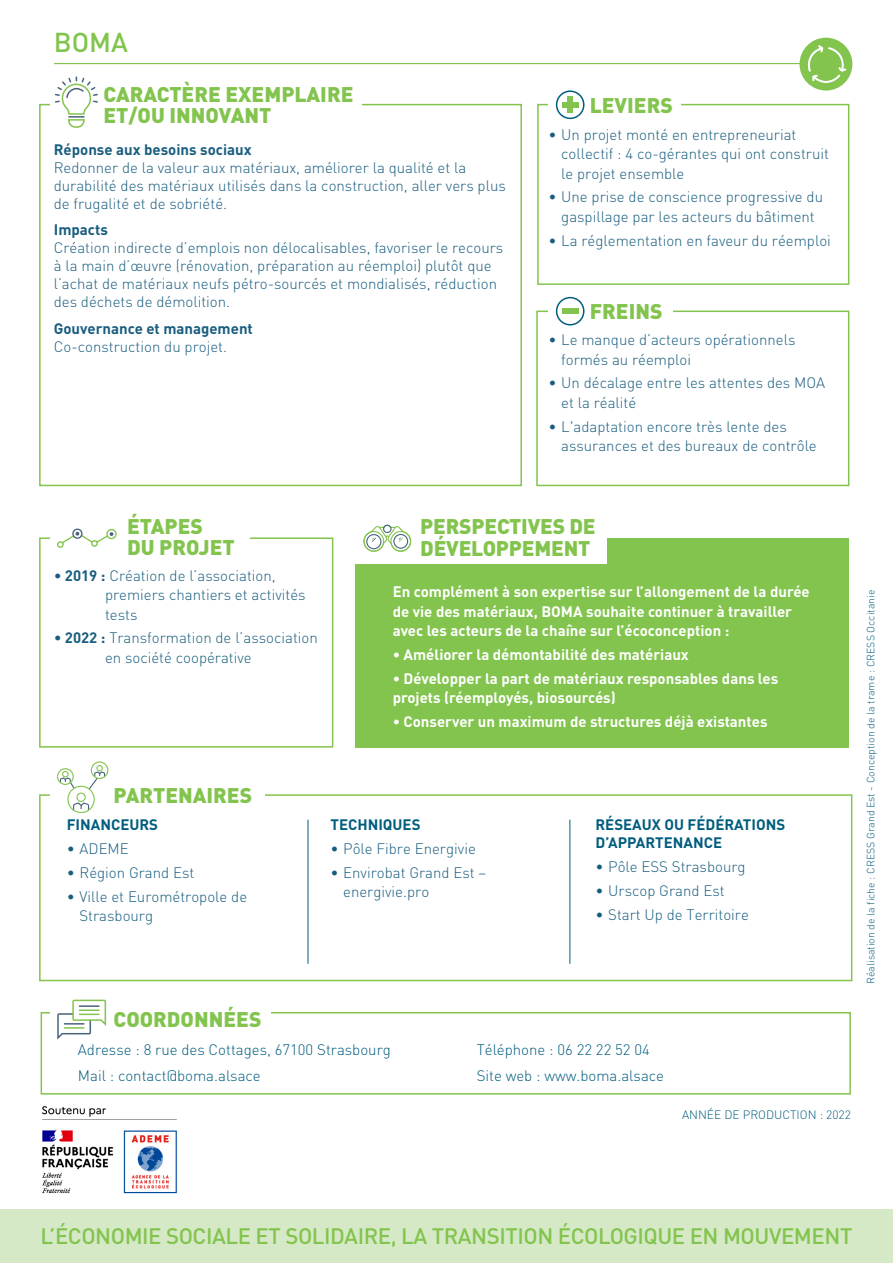
<style>
.page{position:relative;width:893px;height:1263px;background:#fff}
.page>*{position:absolute;margin:0;border:0;box-sizing:border-box;transform-origin:0 0}
.t1{font:500 27px "DIN";color:#82c44d}
.t2{font:500 22.2px "DIN";letter-spacing:-.02em;color:#82c44d}
.t3{font:900 21px/21px "DIN";color:#82c44d}
.t4{font:300 15px/19.5px "DIN";color:#185d7f}
.t5{font:300 15px/18px "DIN";color:#195d7f}
.t6{font:700 15px/19.5px "DIN";color:#fff}
.t7{font:300 15px/25.8px "DIN";color:#005d7e}
.t8{font:700 15px "DIN";color:#195d7f}
.t9{font:700 15px/18px "DIN";color:#005d7e}
.t10{font:300 12px "DIN";color:#005d7e}
.t11{font:300 10.5px "DIN";color:#005d7e}
.s1{font-weight:700}
</style>
<div class="page">
<div style="left:0;top:1209px;width:893px;height:54px;background:#d6e9c6"></div>
<hr style="left:54px;top:63px;width:772px;height:1px;background:#82c44d">
<div style="left:39px;top:104px;width:483px;height:382px;border:2px solid #82c44d"></div>
<div style="left:50px;top:98px;width:312px;height:14px;background:#fff"></div>
<div style="left:355px;top:538px;width:494px;height:209px;background:#82c44d"></div>
<div style="left:353px;top:523px;width:254px;height:40px;background:#fff"></div>
<svg style="left:363px;top:524px;width:49px;height:28px"></svg>
<div style="left:39px;top:537px;width:294px;height:210px;border:2px solid #82c44d"></div>
<div style="left:50px;top:532px;width:200px;height:14px;background:#fff"></div>
<svg style="left:57px;top:528px;width:60px;height:20px"></svg>
<div style="left:72px;top:528px;width:11px;height:11px;border:1px solid #4a637c;border-radius:50%"></div>
<svg style="left:55px;top:76px;width:43px;height:52px"></svg>
<div style="left:41px;top:1012px;width:810px;height:82px;border:2px solid #82c44d"></div>
<div style="left:50px;top:1011px;width:220px;height:14px;background:#fff"></div>
<svg style="left:57px;top:999px;width:50px;height:41px"></svg>
<div style="left:799px;top:38px;width:53px;height:53px;background:#82c44d;border-radius:50%"></div>
<svg style="left:807px;top:45px;width:39px;height:38px"></svg>
<img style="left:42px;top:1106px;width:135px;height:88px">
<div style="left:39px;top:794px;width:813px;height:187px;border:2px solid #82c44d"></div>
<div style="left:50px;top:787px;width:215px;height:13px;background:#fff"></div>
<hr style="left:308px;top:820px;width:1px;height:144px;background:#005d7e">
<hr style="left:569px;top:820px;width:1px;height:144px;background:#005d7e">
<svg style="left:57px;top:761px;width:52px;height:52px"></svg>
<div style="left:537px;top:104px;width:312px;height:181px;border:2px solid #82c44d"></div>
<div style="left:548px;top:98px;width:133px;height:14px;background:#fff"></div>
<div style="left:556px;top:90px;width:28px;height:29px;border:2px solid #005d7e;border-radius:50%"></div>
<div style="left:562px;top:102px;width:16px;height:5px;background:#82c44d"></div>
<div style="left:567px;top:97px;width:6px;height:16px;background:#82c44d"></div>
<div style="left:536px;top:311px;width:313px;height:175px;border:2px solid #82c44d"></div>
<div style="left:548px;top:304px;width:125px;height:14px;background:#fff"></div>
<div style="left:562px;top:308px;width:16px;height:6px;background:#82c44d"></div>
<div style="left:556px;top:297px;width:28px;height:28px;border:2px solid #005d7e;border-radius:50%"></div>
<h1 class="t1" style="left:54px;top:25px;width:76px">BOMA</h1>
<h3 class="t3" style="left:103px;top:83px;width:251px">CARACTÈRE EXEMPLAIRE<br>ET/OU INNOVANT</h3>
<p class="t8" style="left:54px;top:140px;width:199px">Réponse aux besoins sociaux</p>
<p class="t5" style="left:54px;top:158px;width:453px">Redonner de la valeur aux matériaux, améliorer la qualité et la durabilité des matériaux utilisés dans la construction, aller vers plus de frugalité et de sobriété.</p>
<p class="t8" style="left:54px;top:220px;width:56px">Impacts</p>
<p class="t5" style="left:54px;top:239px;width:451px">Création indirecte d’emplois non délocalisables, favoriser le recours à la main d’œuvre (rénovation, préparation au réemploi) plutôt que l’achat de matériaux neufs pétro-sourcés et mondialisés, réduction des déchets de démolition.</p>
<p class="t8" style="left:54px;top:319px;width:201px">Gouvernance et management</p>
<p class="t5" style="left:54px;top:337px;width:175px">Co-construction du projet.</p>
<h3 class="t3" style="left:590px;top:93px;width:85px">LEVIERS</h3>
<p class="t4" style="left:561px;top:124px;width:269px;text-indent:-13px">• Un projet monté en entrepreneuriat collectif : 4 co-gérantes qui ont construit le projet ensemble</p>
<p class="t4" style="left:548px;top:187px;width:276px;text-align:center">• Une prise de conscience progressive du gaspillage par les acteurs du bâtiment</p>
<p class="t4" style="left:548px;top:230px;width:284px">• La réglementation en faveur du réemploi</p>
<h3 class="t3" style="left:590px;top:300px;width:74px">FREINS</h3>
<p class="t4" style="left:561px;top:330px;width:236px;text-indent:-13px">• Le manque d’acteurs opérationnels formés au réemploi</p>
<p class="t4" style="left:561px;top:373px;width:266px;text-indent:-13px">• Un décalage entre les attentes des MOA et la réalité</p>
<p class="t4" style="left:561px;top:416px;width:257px;text-indent:-13px">• L'adaptation encore très lente des assurances et des bureaux de contrôle</p>
<h3 class="t3" style="left:127px;top:514px;width:109px">ÉTAPES<br>DU PROJET</h3>
<p class="t4" style="left:105px;top:565px;width:202px;text-indent:-51px"><span class="s1">• 2019 :</span> Création de l’association, premiers chantiers et activités tests</p>
<p class="t4" style="left:105px;top:628px;width:214px;text-indent:-51px"><span class="s1">• 2022 :</span> Transformation de l’association en société coopérative</p>
<h3 class="t3" style="left:420px;top:514px;width:177px;line-height:22.5px">PERSPECTIVES DE<br>DÉVELOPPEMENT</h3>
<p class="t6" style="left:393px;top:581px;width:419px">En complément à son expertise sur l’allongement de la durée de vie des matériaux, BOMA souhaite continuer à travailler avec les acteurs de la chaîne sur l’écoconception :</p>
<p class="t6" style="left:393px;top:644px;width:298px">• Améliorer la démontabilité des matériaux</p>
<p class="t6" style="left:393px;top:668px;width:387px">• Développer la part de matériaux responsables dans les projets (réemployés, biosourcés)</p>
<p class="t6" style="left:393px;top:711px;width:376px">• Conserver un maximum de structures déjà existantes</p>
<h3 class="t3" style="left:114px;top:783px;width:140px">PARTENAIRES</h3>
<p class="t9" style="left:67px;top:815px;width:93px">FINANCEURS</p>
<p class="t4" style="left:67px;top:839px;width:64px">• ADEME</p>
<p class="t4" style="left:67px;top:862px;width:129px">• Région Grand Est</p>
<p class="t4" style="left:79px;top:886px;width:169px;text-indent:-13px">• Ville et Eurométropole de<br>Strasbourg</p>
<p class="t9" style="left:330px;top:815px;width:92px">TECHNIQUES</p>
<p class="t4" style="left:330px;top:839px;width:147px">• Pôle Fibre Energivie</p>
<p class="t4" style="left:343px;top:862px;width:145px;text-indent:-13px">• Envirobat Grand Est – energivie.pro</p>
<p class="t9" style="left:595px;top:815px;width:191px">RÉSEAUX OU FÉDÉRATIONS<br>D’APPARTENANCE</p>
<p class="t4" style="left:595px;top:857px;width:152px">• Pôle ESS Strasbourg</p>
<p class="t4" style="left:595px;top:880px;width:131px">• Urscop Grand Est</p>
<p class="t4" style="left:595px;top:904px;width:155px">• Start Up de Territoire</p>
<h3 class="t3" style="left:114px;top:1008px;width:149px">COORDONNÉES</h3>
<p class="t7" style="left:78px;top:1036px;width:314px">Adresse : 8 rue des Cottages, 67100 Strasbourg<br>Mail : contact@boma.alsace</p>
<p class="t7" style="left:477px;top:1036px;width:189px">Téléphone : 06 22 22 52 04<br>Site web : www.boma.alsace</p>
<p class="t10" style="left:682px;top:1107px;width:170px">ANNÉE DE PRODUCTION : 2022</p>
<p class="t11" style="left:864px;top:984px;width:395px;rotate:-90deg">Réalisation de la fiche : CRESS Grand Est - Conception de la trame : CRESS Occitanie</p>
<h2 class="t2" style="left:41px;top:1222px;width:813px">L’ÉCONOMIE SOCIALE ET SOLIDAIRE, LA TRANSITION ÉCOLOGIQUE EN MOUVEMENT</h2>
</div>
